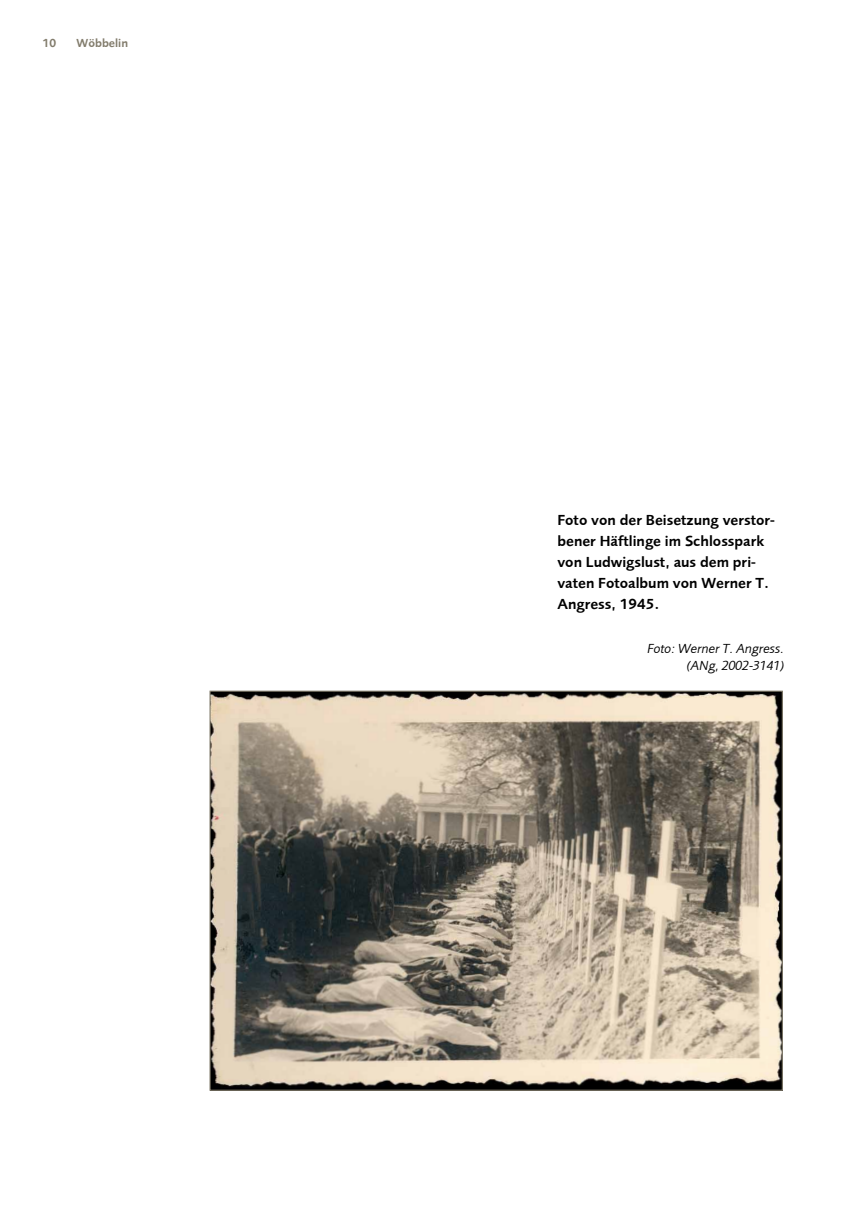
<style>
.page{position:relative;width:851px;height:1212px;background:#fff}
.page>*{position:absolute;margin:0;border:0;box-sizing:border-box;transform-origin:0 0}
.t1{font:15px/21px "Foundry Sans Demi";color:#000}
.t2{font:italic 13.5px/16.8px "Foundry Sans";color:#000;text-align:right}
.t3{font:12px "Foundry Sans Demi";color:#827c6c}
</style>
<div class="page">
<img style="left:211px;top:693px;width:569px;height:396px">
<p class="t3" style="left:43px;top:36px;width:15px">10</p>
<p class="t3" style="left:77px;top:36px;width:53px">Wöbbelin</p>
<p class="t1" style="left:557px;top:510px;width:219px">Foto von der Beisetzung verstor&shy;bener Häftlinge im Schlosspark von Ludwigslust, aus dem pri&shy;vaten Fotoalbum von Werner T.<br>Angress, 1945.</p>
<p class="t2" style="left:647px;top:640px;width:138px">Foto: Werner T. Angress. (ANg, 2002-3141)</p>
</div>
